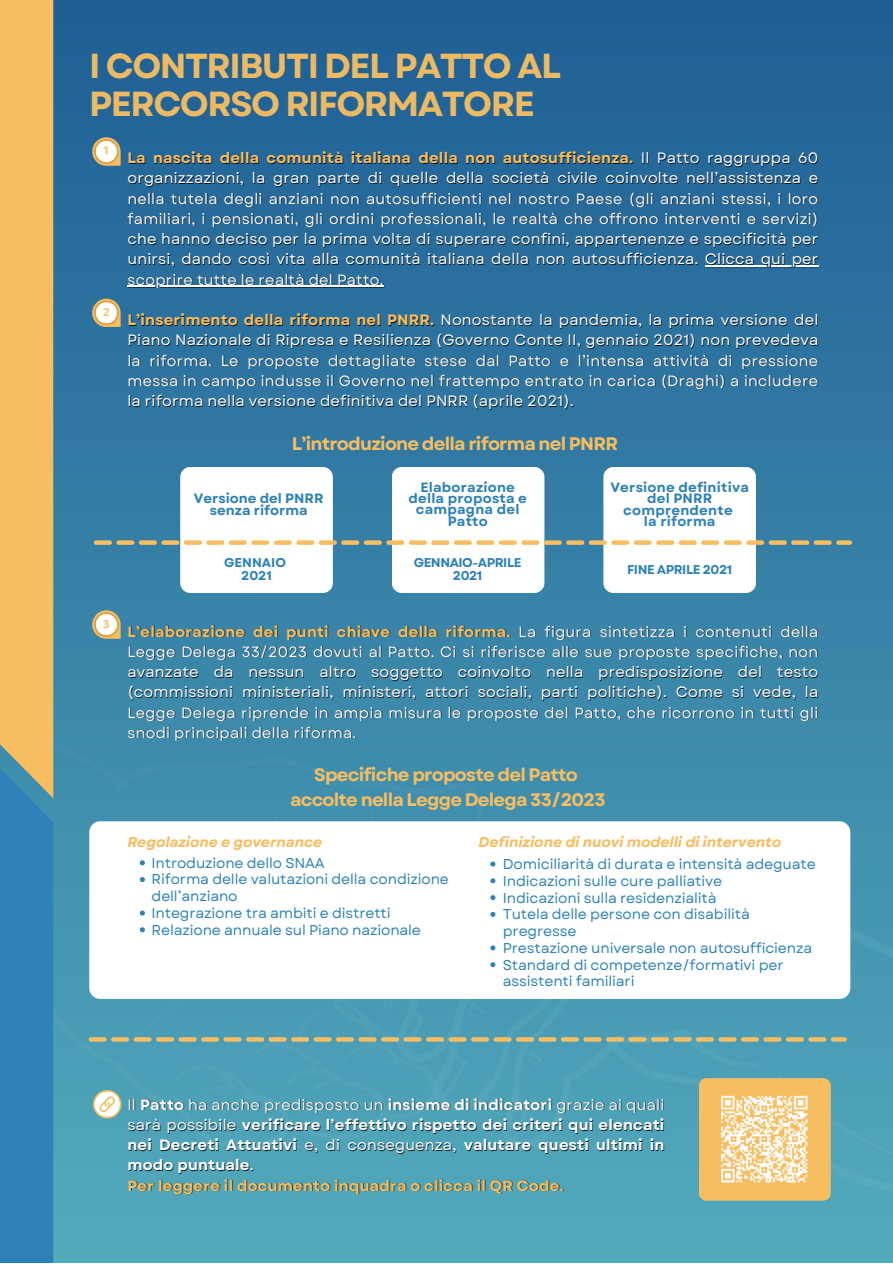
<style>
.page{position:relative;width:893px;height:1264px;background:#fff}
.page>*{position:absolute;margin:0;border:0;box-sizing:border-box;transform-origin:0 0}
.t1{font:700 34.8px/38.2px "Garet";letter-spacing:-.045em;color:#edba64}
.t2{font:700 18.15px "Garet";letter-spacing:-.045em;color:#f6bd61}
.t3{font:15px/20.2px "Garet";letter-spacing:.01em;color:#fff;text-align:justify}
.t4{font:700 15px/20.2px "Garet";letter-spacing:.01em;color:#fff;text-align:justify}
.t5{font:700 15px "Garet";letter-spacing:.01em;color:#f6bd61}
.t6{font:14.25px/16.8px "Garet";letter-spacing:-.01em;color:#2e82b8}
.t7{font:italic 700 14.25px "Garet";letter-spacing:-.01em;color:#f6bd61}
.t8{font:700 13.5px/11.2px "Garet";letter-spacing:.015em;color:#2e82b8;text-align:center}
.t9{font:700 12.75px/12.8px "Garet";letter-spacing:-.035em;color:#2e82b8;text-align:center}
.t10{font:700 12.75px "Garet";color:#2e82b8}
.t11{font:700 10.95px "Open Sans";color:#f6bd61}
.s1{font-weight:700;color:#f6bd61}
.s2{font-weight:400}
.s3{font-weight:400;color:rgb(0 0 0/.81)}
</style>
<div class="page">
<img style="left:0;top:0;width:892px;height:1262px">
<hr style="left:704px;top:265px;width:114px;height:1px;background:#fff">
<hr style="left:127px;top:286px;width:257px;height:1px;background:#fff">
<svg style="left:140px;top:860px;width:5px;height:5px"></svg>
<svg style="left:140px;top:877px;width:5px;height:5px"></svg>
<svg style="left:140px;top:910px;width:5px;height:5px"></svg>
<svg style="left:140px;top:927px;width:5px;height:5px"></svg>
<svg style="left:490px;top:861px;width:5px;height:5px"></svg>
<svg style="left:490px;top:878px;width:5px;height:5px"></svg>
<svg style="left:490px;top:895px;width:5px;height:5px"></svg>
<svg style="left:490px;top:911px;width:5px;height:5px"></svg>
<svg style="left:490px;top:945px;width:5px;height:5px"></svg>
<svg style="left:490px;top:962px;width:5px;height:5px"></svg>
<p class="t1" style="left:89px;top:47px;width:473px">I CONTRIBUTI DEL PATTO AL<br>PERCORSO RIFORMATORE</p>
<p class="t11" style="left:103px;top:143px;width:8px">1</p>
<p class="t11" style="left:103px;top:304px;width:8px">2</p>
<p class="t11" style="left:103px;top:616px;width:8px">3</p>
<p class="t3" style="left:127px;top:148px;width:692px"><span class="s1">La nascita della comunità italiana della non autosufficienza.</span> Il Patto raggruppa 60 organizzazioni, la gran parte di quelle della società civile coinvolte nell’assistenza e nella tutela degli anziani non autosufficienti nel nostro Paese (gli anziani stessi, i loro familiari, i pensionati, gli ordini professionali, le realtà che offrono interventi e servizi) che hanno deciso per la prima volta di superare confini, appartenenze e specificità per unirsi, dando così vita alla comunità italiana della non autosufficienza. Clicca qui per scoprire tutte le realtà del Patto.</p>
<p class="t3" style="left:127px;top:310px;width:692px"><span class="s1">L’inserimento della riforma nel PNRR.</span> Nonostante la pandemia, la prima versione del Piano Nazionale di Ripresa e Resilienza (Governo Conte II, gennaio 2021) non prevedeva la riforma. Le proposte dettagliate stese dal Patto e l’intensa attività di pressione messa in campo indusse il Governo nel frattempo entrato in carica (Draghi) a includere la riforma nella versione definitiva del PNRR (aprile 2021).</p>
<p class="t2" style="left:292px;top:430px;width:328px">L’introduzione della riforma nel PNRR</p>
<p class="t8" style="left:194px;top:493px;width:131px">Versione del PNRR senza riforma</p>
<p class="t10" style="left:224px;top:553px;width:63px">GENNAIO</p>
<p class="t9" style="left:241px;top:569px;width:32px">2021</p>
<p class="t8" style="left:408px;top:481px;width:120px">Elaborazione della proposta e campagna del<br>Patto</p>
<p class="t8" style="left:610px;top:482px;width:140px">Versione definitiva del PNRR comprendente</p>
<p class="t8" style="left:644px;top:515px;width:73px">la riforma</p>
<p class="t9" style="left:414px;top:556px;width:109px">GENNAIO-APRILE<br>2021</p>
<p class="t9" style="left:627px;top:563px;width:106px">FINE APRILE 2021</p>
<p class="t3" style="left:127px;top:621px;width:692px"><span class="s1">L’elaborazione dei punti chiave della riforma.</span> La figura sintetizza i contenuti della Legge Delega 33/2023 dovuti al Patto. Ci si riferisce alle sue proposte specifiche, non avanzate da nessun altro soggetto coinvolto nella predisposizione del testo (commissioni ministeriali, ministeri, attori sociali, parti politiche). Come si vede, la Legge Delega riprende in ampia misura le proposte del Patto, che ricorrono in tutti gli snodi principali della riforma.</p>
<p class="t2" style="left:314px;top:761px;width:265px">Specifiche proposte del Patto</p>
<p class="t2" style="left:290px;top:786px;width:317px">accolte nella Legge Delega 33/2023</p>
<p class="t7" style="left:127px;top:832px;width:196px">Regolazione e governance</p>
<p class="t6" style="left:152px;top:854px;width:175px">Introduzione dello SNAA</p>
<p class="t6" style="left:152px;top:871px;width:299px">Riforma delle valutazioni della condizione dell’anziano</p>
<p class="t6" style="left:152px;top:904px;width:240px">Integrazione tra ambiti e distretti</p>
<p class="t6" style="left:152px;top:921px;width:271px">Relazione annuale sul Piano nazionale</p>
<p class="t7" style="left:478px;top:832px;width:304px">Definizione di nuovi modelli di intervento</p>
<p class="t6" style="left:503px;top:855px;width:314px">Domiciliarità di durata e intensità adeguate</p>
<p class="t6" style="left:503px;top:872px;width:221px">Indicazioni sulle cure palliative</p>
<p class="t6" style="left:503px;top:889px;width:215px">Indicazioni sulla residenzialità</p>
<p class="t6" style="left:503px;top:906px;width:248px">Tutela delle persone con disabilità pregresse</p>
<p class="t6" style="left:503px;top:939px;width:311px">Prestazione universale non autosufficienza</p>
<p class="t6" style="left:503px;top:956px;width:282px">Standard di competenze/formativi per assistenti familiari</p>
<p class="t4" style="left:127px;top:1094px;width:538px"><span class="s2">Il</span> Patto <span class="s2">ha anche predisposto un</span> insieme di indicatori <span class="s2">grazie ai quali sarà possibile</span> verificare l’effettivo rispetto dei criteri qui elencati nei Decreti Attuativi <span class="s2">e, di conseguenza,</span> valutare questi ultimi in modo puntuale<span class="s3">.</span></p>
<p class="t5" style="left:127px;top:1174px;width:438px">Per leggere il documento inquadra o clicca il QR Code.</p>
</div>
